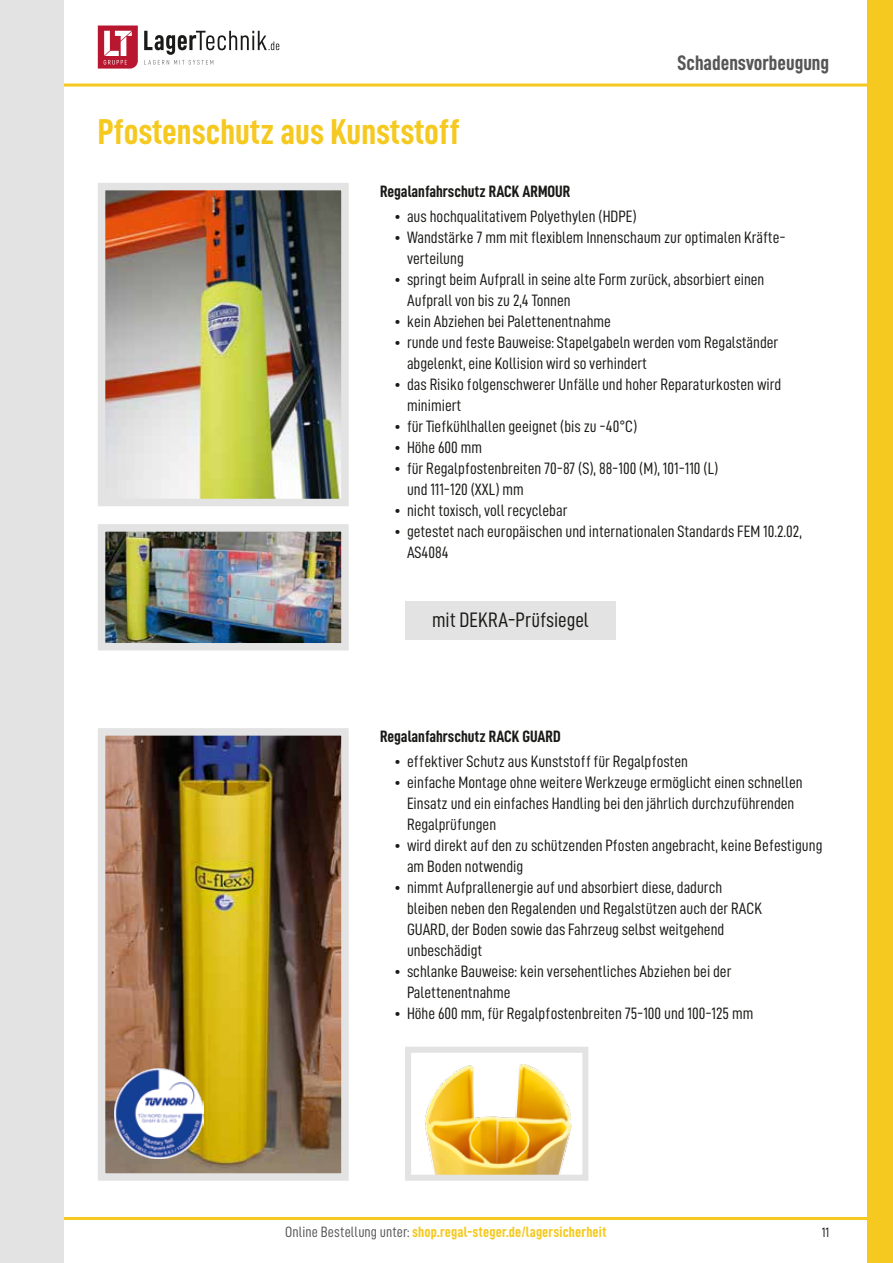
<style>
.page{position:relative;width:893px;height:1263px;background:#fff}
.page>*{position:absolute;margin:0;border:0;box-sizing:border-box;transform-origin:0 0}
.t1{font:36px "D DIN Condensed Bold";color:#f5c91f}
.t2{font:21px "D DIN Condensed";color:#1a1a18}
.t3{font:21px "D DIN Condensed Bold";color:#565656}
.t4{font:16.5px/21px "D DIN Condensed";color:#1a1a18}
.t5{font:16.5px "D DIN Condensed Bold";color:#1a1a18}
.t6{font:15px "D DIN Condensed Bold";letter-spacing:.01em;color:#f5c91f}
.t7{font:13.5px "D DIN Condensed";color:#1a1a18}
.s1{font-family:"D DIN Condensed";color:#565656}
</style>
<div class="page">
<hr style="left:0;top:1217px;width:893px;height:3px;background:#f5c91f">
<hr style="left:0;top:84px;width:893px;height:3px;background:#f5c91f">
<div style="left:867px;top:0;width:26px;height:1263px;background:#f5c91f"></div>
<div style="left:0;top:0;width:64px;height:1263px;background:#e3e3e3"></div>
<svg style="left:144px;top:31px;width:135px;height:34px"></svg>
<svg style="left:98px;top:26px;width:40px;height:43px"></svg>
<img style="left:107px;top:192px;width:233px;height:305px">
<div style="left:98px;top:183px;width:251px;height:323px;border:8px solid #e3e3e3"></div>
<img style="left:107px;top:533px;width:233px;height:108px">
<div style="left:98px;top:524px;width:251px;height:126px;border:8px solid #e3e3e3"></div>
<img style="left:425px;top:1064px;width:147px;height:110px">
<div style="left:405px;top:1047px;width:183px;height:134px;border:6px solid #e3e3e3"></div>
<img style="left:107px;top:737px;width:233px;height:435px">
<div style="left:98px;top:728px;width:251px;height:453px;border:8px solid #e3e3e3"></div>
<img style="left:114px;top:1069px;width:90px;height:89px">
<div style="left:405px;top:601px;width:211px;height:39px;background:#e3e3e3"></div>
<h1 class="t1" style="left:98px;top:112px;width:364px">Pfostenschutz aus Kunststoff</h1>
<p class="t3" style="left:677px;top:51px;width:153px">Schadensvorbeugung</p>
<p class="t5" style="left:380px;top:182px;width:192px">Regalanfahrschutz RACK ARMOUR</p>
<p class="t4" style="left:394px;top:205px;width:244px">• aus hochqualitativem Polyethylen (HDPE)</p>
<p class="t4" style="left:407px;top:226px;width:380px;text-indent:-13px">• Wandstärke 7 mm mit flexiblem Innenschaum zur optimalen Kräfte&shy;verteilung</p>
<p class="t4" style="left:407px;top:268px;width:359px;text-indent:-13px">• springt beim Aufprall in seine alte Form zurück, absorbiert einen<br>Aufprall von bis zu 2,4 Tonnen</p>
<p class="t4" style="left:394px;top:310px;width:218px">• kein Abziehen bei Palettenentnahme</p>
<p class="t4" style="left:407px;top:331px;width:373px;text-indent:-13px">• runde und feste Bauweise: Stapelgabeln werden vom Regalständer abgelenkt, eine Kollision wird so verhindert</p>
<p class="t4" style="left:407px;top:373px;width:376px;text-indent:-13px">• das Risiko folgenschwerer Unfälle und hoher Reparaturkosten wird minimiert</p>
<p class="t4" style="left:394px;top:415px;width:245px">• für Tiefkühlhallen geeignet (bis zu -40°C)</p>
<p class="t4" style="left:394px;top:436px;width:89px">• Höhe 600 mm</p>
<p class="t4" style="left:407px;top:457px;width:313px;text-indent:-13px">• für Regalpfostenbreiten 70-87 (S), 88-100 (M), 101-110 (L) und 111-120 (XXL) mm</p>
<p class="t4" style="left:394px;top:499px;width:175px">• nicht toxisch, voll recyclebar</p>
<p class="t4" style="left:407px;top:520px;width:396px;text-indent:-13px">• getestet nach europäischen und internationalen Standards FEM 10.2.02,<br>AS4084</p>
<p class="t2" style="left:432px;top:608px;width:158px">mit DEKRA-Prüfsiegel</p>
<p class="t5" style="left:380px;top:727px;width:182px">Regalanfahrschutz RACK GUARD</p>
<p class="t4" style="left:394px;top:751px;width:295px">• effektiver Schutz aus Kunststoff für Regalpfosten</p>
<p class="t4" style="left:407px;top:772px;width:397px;text-indent:-13px">• einfache Montage ohne weitere Werkzeuge ermöglicht einen schnellen<br>Einsatz und ein einfaches Handling bei den jährlich durchzuführenden<br>Regalprüfungen</p>
<p class="t4" style="left:407px;top:835px;width:417px;text-indent:-13px">• wird direkt auf den zu schützenden Pfosten angebracht, keine Befestigung am Boden notwendig</p>
<p class="t4" style="left:407px;top:877px;width:357px;text-indent:-13px">• nimmt Aufprallenergie auf und absorbiert diese, dadurch bleiben neben den Regalenden und Regalstützen auch der RACK GUARD, der Boden sowie das Fahrzeug selbst weitgehend unbeschädigt</p>
<p class="t4" style="left:407px;top:961px;width:326px;text-indent:-13px">• schlanke Bauweise: kein versehentliches Abziehen bei der<br>Palettenentnahme</p>
<p class="t4" style="left:394px;top:1003px;width:361px">• Höhe 600 mm, für Regalpfostenbreiten 75-100 und 100-125 mm</p>
<p class="t6" style="left:285px;top:1224px;width:323px"><span class="s1">Online Bestellung unter:</span> shop.regal-steger.de/lagersicherheit</p>
<p class="t7" style="left:822px;top:1225px;width:9px">11</p>
</div>
